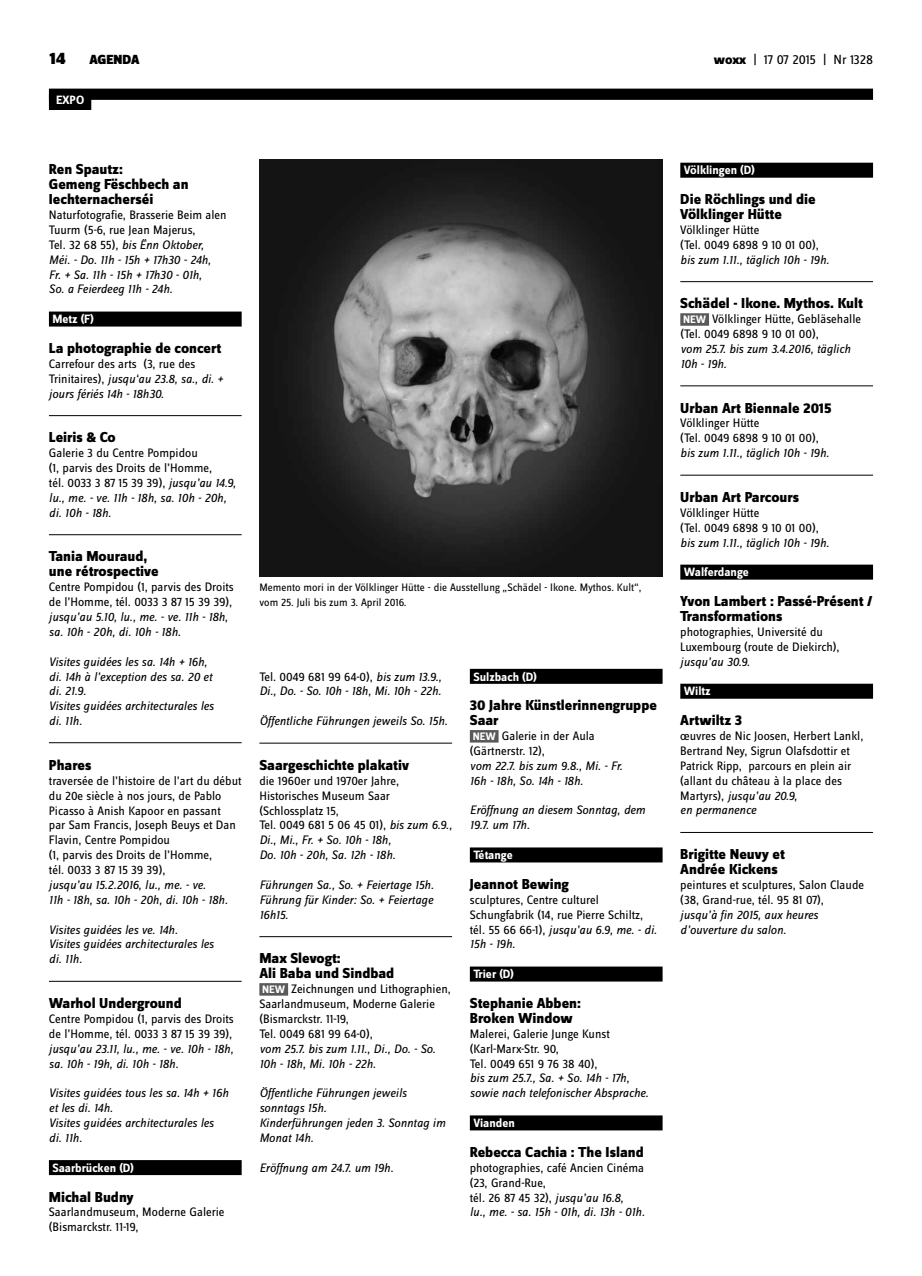
<style>
.page{position:relative;width:922px;height:1276px;background:#fff}
.page>*{position:absolute;margin:0;border:0;box-sizing:border-box;transform-origin:0 0}
.t1{font:900 17.5px "Zine Sans Dis";color:#000}
.t2{font:800 15px/14.9px "Zine Sans Dis";color:#000}
.t3{font:13.75px "Zine Sans Dis";letter-spacing:-.01em;color:#000}
.t4{font:900 13.75px "Zine Sans Dis";color:#000}
.t5{font:12.75px/14.9px "Zine Sans Dis";color:#000}
.t6{font:italic 12.75px/14.9px "Zine Sans Dis";color:#000}
.t7{font:700 12.5px "Zine Sans Dis";color:#fff}
.t8{font:11.25px/14.9px "Zine Sans Dis";color:#000}
.s1{font-weight:800}
.s2{font-style:normal}
.s3{font-style:italic}
.s4{font-weight:700;font-size:11.25px;color:#fff}
.s5{font-weight:700;font-style:normal;font-size:11.25px;color:#fff}
</style>
<div class="page">
<div style="left:49px;top:89px;width:823px;height:11px;background:#000"></div>
<div style="left:49px;top:94px;width:42px;height:16px;background:#000"></div>
<div style="left:49px;top:311px;width:192px;height:15px;background:#000"></div>
<hr style="left:49px;top:415px;width:192px;height:1px;background:#000">
<hr style="left:49px;top:534px;width:192px;height:1px;background:#000">
<hr style="left:49px;top:742px;width:192px;height:1px;background:#000">
<hr style="left:49px;top:981px;width:192px;height:1px;background:#000">
<div style="left:49px;top:1160px;width:192px;height:15px;background:#000"></div>
<hr style="left:259px;top:743px;width:193px;height:1px;background:#000">
<hr style="left:259px;top:936px;width:193px;height:1px;background:#000">
<div style="left:259px;top:983px;width:29px;height:12px;background:#58595b"></div>
<div style="left:469px;top:669px;width:193px;height:15px;background:#000"></div>
<div style="left:469px;top:730px;width:29px;height:12px;background:#58595b"></div>
<div style="left:469px;top:847px;width:193px;height:15px;background:#000"></div>
<div style="left:469px;top:966px;width:193px;height:15px;background:#000"></div>
<div style="left:469px;top:1115px;width:193px;height:15px;background:#000"></div>
<div style="left:680px;top:163px;width:192px;height:15px;background:#000"></div>
<hr style="left:680px;top:281px;width:192px;height:1px;background:#000">
<div style="left:680px;top:313px;width:28px;height:13px;background:#58595b"></div>
<hr style="left:680px;top:386px;width:192px;height:1px;background:#000">
<hr style="left:680px;top:475px;width:192px;height:1px;background:#000">
<div style="left:680px;top:564px;width:192px;height:15px;background:#000"></div>
<div style="left:680px;top:684px;width:192px;height:15px;background:#000"></div>
<hr style="left:680px;top:832px;width:192px;height:1px;background:#000">
<img style="left:259px;top:159px;width:403px;height:417px">
<p class="t1" style="left:50px;top:49px;width:17px">14</p>
<p class="t4" style="left:89px;top:53px;width:52px">AGENDA</p>
<p class="t3" style="left:713px;top:53px;width:160px"><span class="s1">woxx</span> | 17 07 2015 | Nr 1328</p>
<p class="t7" style="left:56px;top:93px;width:30px">EXPO</p>
<p class="t2" style="left:49px;top:163px;width:141px">Ren Spautz:<br>Gemeng Fëschbech an<br>Iechternacherséi</p>
<p class="t6" style="left:49px;top:207px;width:179px"><span class="s2">Naturfotografie, Brasserie Beim alen<br>Tuurm (5-6, rue Jean Majerus,<br>Tel. 32 68 55),</span> bis Ënn Oktober,<br>Méi. - Do. 11h - 15h + 17h30 - 24h,<br>Fr. + Sa. 11h - 15h + 17h30 - 01h,<br>So. a Feierdeeg 11h - 24h.</p>
<p class="t7" style="left:52px;top:312px;width:43px">Metz (F)</p>
<p class="t2" style="left:49px;top:341px;width:174px">La photographie de concert</p>
<p class="t6" style="left:49px;top:356px;width:176px"><span class="s2">Carrefour des arts (3, rue des<br>Trinitaires),</span> jusqu‘au 23.8, sa., di. + jours fériés 14h - 18h30.</p>
<p class="t2" style="left:49px;top:431px;width:68px">Leiris &amp; Co</p>
<p class="t5" style="left:49px;top:446px;width:188px">Galerie 3 du Centre Pompidou<br>(1, parvis des Droits de l’Homme,<br>tél. 0033 3 87 15 39 39), <span class="s3">jusqu’au 14.9, lu., me. - ve. 11h - 18h, sa. 10h - 20h, di. 10h - 18h.</span></p>
<p class="t2" style="left:49px;top:550px;width:111px">Tania Mouraud, une rétrospective</p>
<p class="t5" style="left:49px;top:580px;width:186px">Centre Pompidou (1, parvis des Droits de l’Homme, tél. 0033 3 87 15 39 39), <span class="s3">jusqu’au 5.10, lu., me. - ve. 11h - 18h, sa. 10h - 20h, di. 10h - 18h.</span></p>
<p class="t6" style="left:49px;top:654px;width:166px">Visites guidées les sa. 14h + 16h, di. 14h à l’exception des sa. 20 et di. 21.9.<br>Visites guidées architecturales les di. 11h.</p>
<p class="t2" style="left:49px;top:758px;width:44px">Phares</p>
<p class="t5" style="left:49px;top:774px;width:194px">traversée de l’histoire de l’art du début du 20e siècle à nos jours, de Pablo<br>Picasso à Anish Kapoor en passant<br>par Sam Francis, Joseph Beuys et Dan<br>Flavin, Centre Pompidou<br>(1, parvis des Droits de l’Homme,<br>tél. 0033 3 87 15 39 39),<br><span class="s3">jusqu’au 15.2.2016, lu., me. - ve.<br>11h - 18h, sa. 10h - 20h, di. 10h - 18h.</span></p>
<p class="t6" style="left:49px;top:922px;width:166px">Visites guidées les ve. 14h.<br>Visites guidées architecturales les di. 11h.</p>
<p class="t2" style="left:49px;top:996px;width:134px">Warhol Underground</p>
<p class="t5" style="left:49px;top:1012px;width:186px">Centre Pompidou (1, parvis des Droits de l’Homme, tél. 0033 3 87 15 39 39), <span class="s3">jusqu’au 23.11, lu., me. - ve. 10h - 18h, sa. 10h - 19h, di. 10h - 18h.</span></p>
<p class="t6" style="left:49px;top:1085px;width:181px">Visites guidées tous les sa. 14h + 16h et les di. 14h.<br>Visites guidées architecturales les di. 11h.</p>
<p class="t7" style="left:52px;top:1161px;width:83px">Saarbrücken (D)</p>
<p class="t2" style="left:49px;top:1190px;width:86px">Michal Budny</p>
<p class="t5" style="left:49px;top:1205px;width:177px">Saarlandmuseum, Moderne Galerie (Bismarckstr. 11-19,</p>
<p class="t8" style="left:259px;top:580px;width:383px">Memento mori in der Völklinger H ütte - die Ausstellung „Schädel - Ikone. Mythos. Kult“, vom 25. Juli bis zum 3. April 2016.</p>
<p class="t6" style="left:259px;top:669px;width:184px"><span class="s2">Tel. 0049 681 99 64-0),</span> bis zum 13.9.,<br>Di., Do. - So. 10h - 18h, Mi. 10h - 22h.</p>
<p class="t6" style="left:259px;top:713px;width:190px">Öffentliche Führungen jeweils So. 15h.</p>
<p class="t2" style="left:259px;top:758px;width:151px">Saargeschichte plakativ</p>
<p class="t5" style="left:259px;top:774px;width:194px">die 1960er und 1970er Jahre,<br>H istorisches Museum Saar (Schlossplatz 15,<br>Tel. 0049 681 5 06 45 01), <span class="s3">bis zum 6.9.,<br>Di., Mi., Fr. + So. 10h - 18h,<br>Do. 10h - 20h, Sa. 12h - 18h.</span></p>
<p class="t6" style="left:259px;top:877px;width:176px;text-align:justify">Führungen Sa., So. + Feiertage 15h.<br>Führung für Kinder: So. + Feiertage 16h15.</p>
<p class="t2" style="left:259px;top:952px;width:136px">Max Slevogt:<br>Ali Baba und Sindbad</p>
<p class="t5" style="left:259px;top:982px;width:193px"><span class="s4">NEW</span> Zeichnungen und Lithographien,<br>Saarlandmuseum, Moderne Galerie (Bismarckstr. 11-19,<br>Tel. 0049 681 99 64-0),<br><span class="s3">vom 25.7. bis zum 1.11., Di., Do. - So.<br>10h - 18h, Mi. 10h - 22h.</span></p>
<p class="t6" style="left:259px;top:1085px;width:187px">Öffentliche Führungen jeweils sonntags 15h.<br>Kinderführungen jeden 3. Sonntag im<br>Monat 14h.</p>
<p class="t6" style="left:259px;top:1160px;width:135px">Eröffnung am 24.7. um 19h.</p>
<p class="t7" style="left:473px;top:670px;width:65px">Sulzbach (D)</p>
<p class="t2" style="left:469px;top:699px;width:188px">30 Jahre Künstlerinnengruppe<br>Saar</p>
<p class="t6" style="left:469px;top:728px;width:154px"><span class="s5">NEW</span> <span class="s2">Galerie in der Aula (Gärtnerstr. 12),<br></span>vom 22.7. bis zum 9.8., Mi. - Fr.<br>16h - 18h, So. 14h - 18h.</p>
<p class="t6" style="left:469px;top:803px;width:177px">Eröffnung an diesem Sonntag, dem<br>19.7. um 17h.</p>
<p class="t7" style="left:473px;top:848px;width:41px">Tétange</p>
<p class="t2" style="left:469px;top:877px;width:100px">Jeannot Bewing</p>
<p class="t5" style="left:469px;top:893px;width:188px">sculptures, Centre culturel<br>Schungfabrik (14, rue Pierre Schiltz, tél. 55 66 66-1), <span class="s3">jusqu’au 6.9, me. - di.<br>15h - 19h.</span></p>
<p class="t7" style="left:473px;top:967px;width:42px">Trier (D)</p>
<p class="t2" style="left:469px;top:996px;width:113px">Stephanie Abben:<br>Broken Window</p>
<p class="t5" style="left:469px;top:1027px;width:180px">Malerei, Galerie Junge Kunst (Karl-Marx-Str. 90,<br>Tel. 0049 651 9 76 38 40),<br><span class="s3">bis zum 25.7., Sa. + So. 14h - 17h, sowie nach telefonischer Absprache.</span></p>
<p class="t7" style="left:473px;top:1116px;width:43px">Vianden</p>
<p class="t2" style="left:469px;top:1145px;width:175px">Rebecca Cachia : The Island</p>
<p class="t5" style="left:469px;top:1161px;width:176px">photographies, café Ancien Cinéma (23, Grand-Rue,<br>tél. 26 87 45 32), <span class="s3">jusqu’au 16.8,<br>lu., me. - sa. 15h - 01h, di. 13h - 01h.</span></p>
<p class="t7" style="left:683px;top:164px;width:72px">Völklingen (D)</p>
<p class="t2" style="left:680px;top:193px;width:137px">Die Röchlings und die<br>Völklinger Hütte</p>
<p class="t5" style="left:680px;top:223px;width:150px">Völklinger H ütte<br>(Tel. 0049 6898 9 10 01 00), <span class="s3">bis zum 1.11., täglich 10h - 19h.</span></p>
<p class="t2" style="left:680px;top:297px;width:184px">Schädel - Ikone. Mythos. Kult</p>
<p class="t5" style="left:680px;top:312px;width:182px"><span class="s4">NEW</span> Völklinger H ütte, Gebläsehalle (Tel. 0049 6898 9 10 01 00),<br><span class="s3">vom 25.7. bis zum 3.4.2016, täglich<br>10h - 19h.</span></p>
<p class="t2" style="left:680px;top:401px;width:153px">Urban Art Biennale 2015</p>
<p class="t5" style="left:680px;top:416px;width:150px">Völklinger H ütte<br>(Tel. 0049 6898 9 10 01 00), <span class="s3">bis zum 1.11., täglich 10h - 19h.</span></p>
<p class="t2" style="left:680px;top:490px;width:120px">Urban Art Parcours</p>
<p class="t5" style="left:680px;top:506px;width:150px">Völklinger H ütte<br>(Tel. 0049 6898 9 10 01 00), <span class="s3">bis zum 1.11., täglich 10h - 19h.</span></p>
<p class="t7" style="left:683px;top:565px;width:66px">Walferdange</p>
<p class="t2" style="left:680px;top:594px;width:194px">Yvon Lambert : Passé-Présent /<br>Transformations</p>
<p class="t5" style="left:680px;top:625px;width:161px">photographies, U niversité du<br>Luxembourg (route de Diekirch), <span class="s3">jusqu’au 30.9.</span></p>
<p class="t7" style="left:683px;top:684px;width:28px">Wiltz</p>
<p class="t2" style="left:680px;top:713px;width:63px">Artwiltz 3</p>
<p class="t5" style="left:680px;top:729px;width:185px">œuvres de Nic Joosen, Herbert Lankl,<br>Bertrand Ney, Sigrun O lafsdottir et<br>Patrick Ripp, parcours en plein air (allant du château à la place des<br>Martyrs), <span class="s3">jusqu’au 20.9,<br>en permanence</span></p>
<p class="t2" style="left:680px;top:847px;width:106px">Brigitte Neuvy et<br>Andrée Kickens</p>
<p class="t5" style="left:680px;top:878px;width:185px">peintures et sculptures, Salon Claude (38, Grand-rue, tél. 95 81 07),<br><span class="s3">jusqu’à fin 2015, aux heures d’ouverture du salon.</span></p>
</div>
